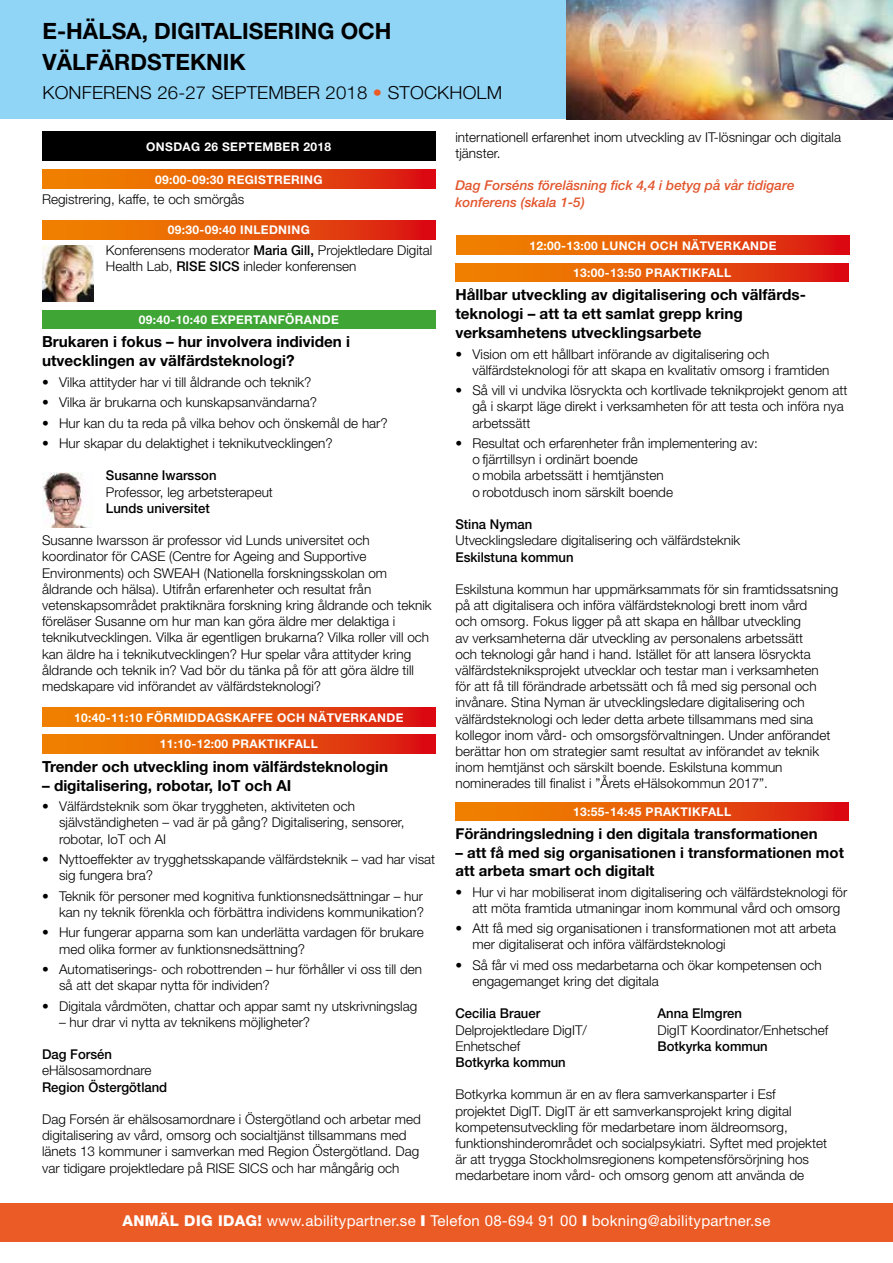
<style>
.page{position:relative;width:893px;height:1263px;background:#fff}
.page>*{position:absolute;margin:0;border:0;box-sizing:border-box;transform-origin:0 0}
.t1{font:700 22.5px/31.2px "Helvetica Neue";color:#000}
.t2{font:300 18px "Helvetica Neue";letter-spacing:.01em;color:#000}
.t3{font:700 15.3px/18.8px "Helvetica Neue";color:#000}
.t4{font:700 15px/18.5px "Helvetica Neue";color:#000}
.t5{font:15px "Helvetica Neue";letter-spacing:.02em;color:#fff}
.t6{font:300 13.5px/16.2px "Helvetica Neue";color:#000}
.t7{font:500 13.5px "Helvetica Neue";color:#000}
.t8{font:italic 500 13.5px/16.2px "Helvetica Neue";color:#e2562e}
.t9{font:700 12px "Helvetica Neue";letter-spacing:.03em;color:#fff}
.s1{color:#eb5b25}
.s2{font-weight:500}
.s3{font-weight:800}
.s4{font-weight:900}
</style>
<div class="page">
<div style="left:42px;top:131px;width:393px;height:30px;background:#000"></div>
<svg style="left:42px;top:170px;width:393px;height:18px;background:#e65509"></svg>
<svg style="left:42px;top:220px;width:393px;height:19px;background:#e65509"></svg>
<div style="left:42px;top:310px;width:393px;height:19px;background:#3fa535"></div>
<svg style="left:42px;top:707px;width:393px;height:19px;background:#e65509"></svg>
<svg style="left:42px;top:734px;width:393px;height:19px;background:#e65509"></svg>
<svg style="left:456px;top:236px;width:394px;height:18px;background:#e65509"></svg>
<svg style="left:455px;top:263px;width:394px;height:19px;background:#e65509"></svg>
<svg style="left:455px;top:802px;width:394px;height:19px;background:#e65509"></svg>
<div style="left:0;top:1203px;width:893px;height:39px;background:#eb5b25"></div>
<img style="left:42px;top:246px;width:51px;height:55px">
<img style="left:42px;top:472px;width:49px;height:55px">
<div style="left:0;top:0;width:893px;height:119px;background:#90d4f6"></div>
<img style="left:803px;top:0;width:90px;height:119px">
<svg style="left:796px;top:0;width:7px;height:119px"></svg>
<img style="left:567px;top:0;width:229px;height:119px">
<h1 class="t1" style="left:43px;top:15px;width:351px">E-HÄLSA, DIGITALISERING OCH<br>VÄLFÄRDSTEKNIK</h1>
<h2 class="t2" style="left:43px;top:82px;width:461px">KONFERENS 26-27 SEPTEMBER 2018 <span class="s1">•</span> STOCKHOLM</h2>
<p class="t6" style="left:455px;top:129px;width:387px">internationell erfarenhet inom utveckling av IT-lösningar och digitala tjänster.</p>
<p class="t8" style="left:455px;top:177px;width:341px">Dag Forséns föreläsning fick 4,4 i betyg på vår tidigare konferens (skala 1-5)</p>
<p class="t9" style="left:529px;top:238px;width:249px">12:00-13:00 LUNCH OCH NÄTVERKANDE</p>
<p class="t9" style="left:573px;top:265px;width:160px">13:00-13:50 PRAKTIKFALL</p>
<p class="t3" style="left:455px;top:285px;width:352px">Hållbar utveckling av digitalisering och välfärds&shy;teknologi – att ta ett samlat grepp kring verksamhetens utvecklingsarbete</p>
<p class="t6" style="left:472px;top:345px;width:358px;text-indent:-17px">• Vision om ett hållbart införande av digitalisering och välfärdsteknologi för att skapa en kvalitativ omsorg i framtiden</p>
<p class="t6" style="left:472px;top:382px;width:376px;text-indent:-17px">• Så vill vi undvika lösryckta och kortlivade teknikprojekt genom att gå i skarpt läge direkt i verksamheten för att testa och införa nya arbetssätt</p>
<p class="t6" style="left:472px;top:435px;width:287px;text-indent:-17px">• Resultat och erfarenheter från implementering av: o fjärrtillsyn i ordinärt boende<br>o mobila arbetssätt i hemtjänsten<br>o robotdusch inom särskilt boende</p>
<p class="t7" style="left:455px;top:516px;width:78px">Stina Nyman</p>
<p class="t6" style="left:455px;top:532px;width:286px">Utvecklingsledare digitalisering och välfärdsteknik</p>
<p class="t7" style="left:455px;top:549px;width:120px">Eskilstuna kommun</p>
<p class="t6" style="left:455px;top:581px;width:384px">Eskilstuna kommun har uppmärksammats för sin framtidssatsning på att digitalisera och införa välfärdsteknologi brett inom vård<br>och omsorg. Fokus ligger på att skapa en hållbar utveckling<br>av verksamheterna där utveckling av personalens arbetssätt<br>och teknologi går hand i hand. Istället för att lansera lösryckta välfärdstekniksprojekt utvecklar och testar man i verksamheten<br>för att få till förändrade arbetssätt och få med sig personal och invånare. Stina Nyman är utvecklingsledare digitalisering och välfärdsteknologi och leder detta arbete tillsammans med sina kollegor inom vård- och omsorgsförvaltningen. Under anförandet berättar hon om strategier samt resultat av införandet av teknik inom hemtjänst och särskilt boende. Eskilstuna kommun nominerades till finalist i ”Årets eHälsokommun 2017”.</p>
<p class="t9" style="left:573px;top:804px;width:160px">13:55-14:45 PRAKTIKFALL</p>
<p class="t4" style="left:455px;top:824px;width:364px">Förändringsledning i den digitala transformationen</p>
<p class="t4" style="left:455px;top:843px;width:390px">– att få med sig organisationen i transformationen mot att arbeta smart och digitalt</p>
<p class="t6" style="left:472px;top:883px;width:376px;text-indent:-17px">• Hur vi har mobiliserat inom digitalisering och välfärdsteknologi för att möta framtida utmaningar inom kommunal vård och omsorg</p>
<p class="t6" style="left:472px;top:920px;width:365px;text-indent:-17px">• Att få med sig organisationen i transformationen mot att arbeta mer digitaliserat och införa välfärdsteknologi</p>
<p class="t6" style="left:472px;top:957px;width:351px;text-indent:-17px">• Så får vi med oss medarbetarna och ökar kompetensen och engagemanget kring det digitala</p>
<p class="t7" style="left:455px;top:1005px;width:86px">Cecilia Brauer</p>
<p class="t6" style="left:455px;top:1021px;width:133px">Delprojektledare DigIT/<br>Enhetschef</p>
<p class="t7" style="left:455px;top:1054px;width:112px">Botkyrka kommun</p>
<p class="t9" style="left:146px;top:139px;width:187px">ONSDAG 26 SEPTEMBER 2018</p>
<p class="t9" style="left:155px;top:172px;width:169px">09:00-09:30 REGISTRERING</p>
<p class="t6" style="left:42px;top:191px;width:204px">Registrering, kaffe, te och smörgås</p>
<p class="t9" style="left:168px;top:223px;width:144px">09:30-09:40 INLEDNING</p>
<p class="t6" style="left:106px;top:242px;width:328px">Konferensens moderator <span class="s2">Maria Gill,</span> Projektledare Digital<br>Health Lab, <span class="s2">RISE SICS</span> inleder konferensen</p>
<p class="t9" style="left:139px;top:312px;width:202px">09:40-10:40 EXPERTANFÖRANDE</p>
<p class="t3" style="left:42px;top:332px;width:310px">Brukaren i fokus – hur involvera individen i utvecklingen av välfärdsteknologi?</p>
<p class="t6" style="left:42px;top:373px;width:271px">• Vilka attityder har vi till åldrande och teknik?</p>
<p class="t6" style="left:42px;top:394px;width:276px">• Vilka är brukarna och kunskapsanvändarna?</p>
<p class="t6" style="left:42px;top:414px;width:347px">• Hur kan du ta reda på vilka behov och önskemål de har?</p>
<p class="t6" style="left:42px;top:435px;width:292px">• Hur skapar du delaktighet i teknikutvecklingen?</p>
<p class="t7" style="left:106px;top:468px;width:112px">Susanne Iwarsson</p>
<p class="t6" style="left:106px;top:483px;width:169px">Professor, leg arbetsterapeut</p>
<p class="t7" style="left:106px;top:500px;width:105px">Lunds universitet</p>
<p class="t6" style="left:42px;top:532px;width:391px">Susanne Iwarsson är professor vid Lunds universitet och koordinator för CASE (Centre for Ageing and Supportive Environments) och SWEAH (Nationella forskningsskolan om åldrande och hälsa). Utifrån erfarenheter och resultat från vetenskapsområdet praktiknära forskning kring åldrande och teknik föreläser Susanne om hur man kan göra äldre mer delaktiga i teknikutvecklingen. Vilka är egentligen brukarna? Vilka roller vill och kan äldre ha i teknikutvecklingen? Hur spelar våra attityder kring åldrande och teknik in? Vad bör du tänka på för att göra äldre till medskapare vid införandet av välfärdsteknologi?</p>
<p class="t9" style="left:74px;top:710px;width:331px">10:40-11:10 FÖRMIDDAGSKAFFE OCH NÄTVERKANDE</p>
<p class="t9" style="left:160px;top:737px;width:160px">11:10-12:00 PRAKTIKFALL</p>
<p class="t3" style="left:42px;top:757px;width:347px">Trender och utveckling inom välfärdsteknologin</p>
<p class="t3" style="left:42px;top:775px;width:251px">– digitalisering, robotar, IoT och AI</p>
<p class="t6" style="left:59px;top:798px;width:347px;text-indent:-17px">• Välfärdsteknik som ökar tryggheten, aktiviteten och självständigheten – vad är på gång? Digitalisering, sensorer, robotar, IoT och AI</p>
<p class="t6" style="left:59px;top:851px;width:378px;text-indent:-17px">• Nyttoeffekter av trygghetsskapande välfärdsteknik – vad har visat sig fungera bra?</p>
<p class="t6" style="left:42px;top:887px;width:383px;text-align:right">• Teknik för personer med kognitiva funktionsnedsättningar – hur kan ny teknik förenkla och förbättra individens kommunikation?</p>
<p class="t6" style="left:59px;top:924px;width:366px;text-indent:-17px">• Hur fungerar apparna som kan underlätta vardagen för brukare med olika former av funktionsnedsättning?</p>
<p class="t6" style="left:59px;top:961px;width:365px;text-indent:-17px">• Automatiserings- och robottrenden – hur förhåller vi oss till den så att det skapar nytta för individen?</p>
<p class="t6" style="left:42px;top:997px;width:377px">• Digitala vårdmöten, chattar och appar samt ny utskrivningslag</p>
<p class="t6" style="left:59px;top:1014px;width:253px">– hur drar vi nytta av teknikens möjligheter?</p>
<p class="t7" style="left:42px;top:1046px;width:71px">Dag Forsén</p>
<p class="t6" style="left:42px;top:1062px;width:111px">eHälsosamordnare</p>
<p class="t7" style="left:42px;top:1079px;width:127px">Region Östergötland</p>
<p class="t6" style="left:42px;top:1111px;width:380px">Dag Forsén är ehälsosamordnare i Östergötland och arbetar med digitalisering av vård, omsorg och socialtjänst tillsammans med länets 13 kommuner i samverkan med Region Östergötland. Dag var tidigare projektledare på RISE SICS och har mångårig och</p>
<p class="t7" style="left:657px;top:1005px;width:86px">Anna Elmgren</p>
<p class="t6" style="left:657px;top:1021px;width:172px">DigIT Koordinator/Enhetschef</p>
<p class="t7" style="left:657px;top:1038px;width:112px">Botkyrka kommun</p>
<p class="t6" style="left:455px;top:1086px;width:373px">Botkyrka kommun är en av flera samverkansparter i Esf projektet DigIT. DigIT är ett samverkansprojekt kring digital kompetensutveckling för medarbetare inom äldreomsorg, funktionshinderområdet och socialpsykiatri. Syftet med projektet är att trygga Stockholmsregionens kompetensförsörjning hos medarbetare inom vård- och omsorg genom att använda de</p>
<p class="t5" style="left:122px;top:1212px;width:649px"><span class="s3">ANMÄL DIG IDAG!</span> www.abilitypartner.se <span class="s4">I</span> Telefon 08-694 91 00 <span class="s4">I</span> bokning@abilitypartner.se</p>
</div>
